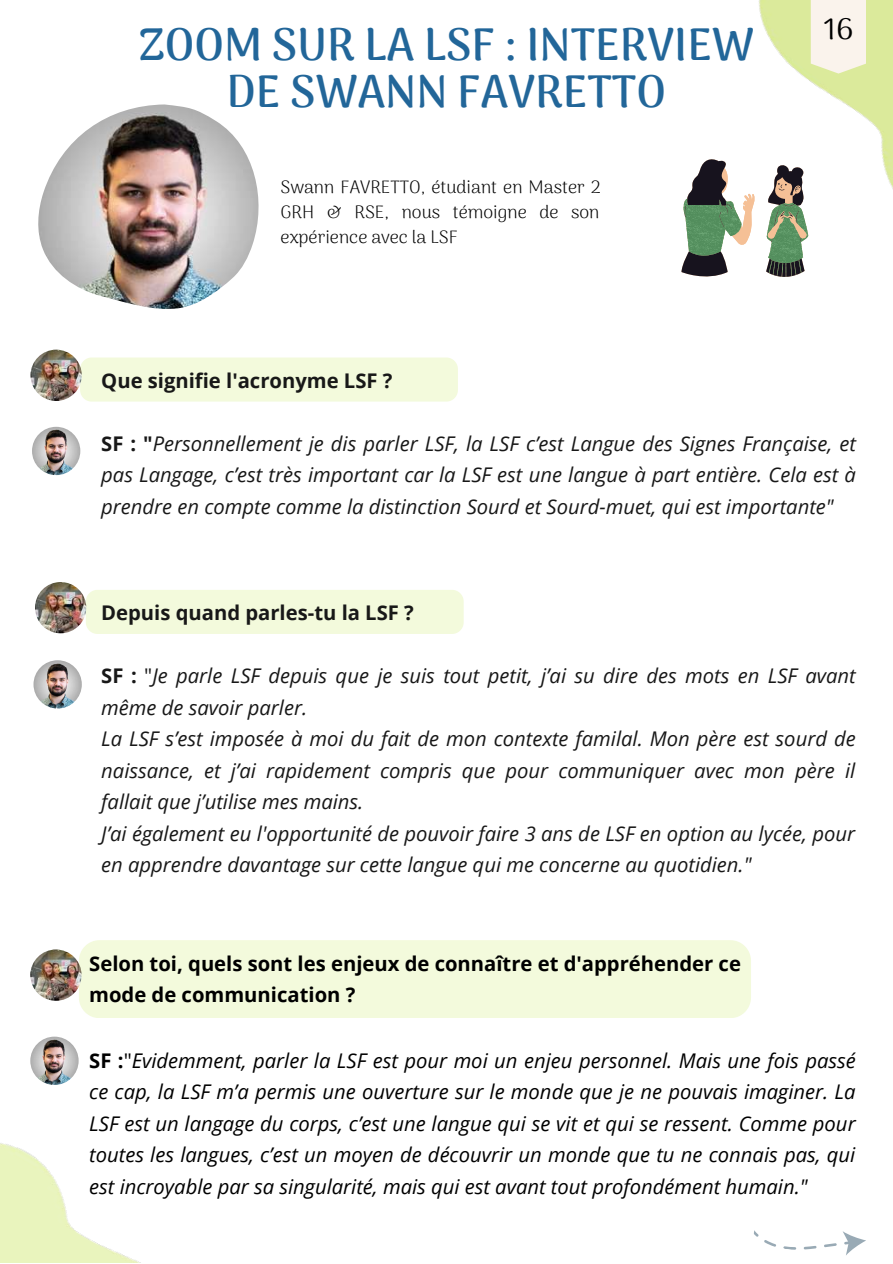
<style>
.page{position:relative;width:893px;height:1264px;background:#fff}
.page>*{position:absolute;margin:0;border:0;box-sizing:border-box;transform-origin:0 0}
.t1{font:700 45px/47.2px "Arima Madurai";color:#269;text-align:center}
.t2{font:30px "Arima Madurai";color:#000}
.t3{font:italic 20.25px/31.5px "Open Sans";color:#181818}
.t4{font:italic 20.25px/31.5px "Open Sans";color:#000;text-align:justify}
.t5{font:700 20.25px/31.5px "Open Sans";color:#000}
.t6{font:700 20.25px "Open Sans";color:#181818}
.t7{font:300 18px/24.8px "Arima Madurai";color:#000;text-align:justify}
.s1{font-weight:700;font-style:normal}
.s2{font-style:normal}
</style>
<div class="page">
<img style="left:758px;top:0;width:134px;height:236px">
<svg style="left:810px;top:0;width:56px;height:73px;background:#f7f2e6"></svg>
<img style="left:0;top:1143px;width:139px;height:119px">
<svg style="left:754px;top:1230px;width:112px;height:25px"></svg>
<img style="left:38px;top:104px;width:221px;height:205px">
<img style="left:32px;top:427px;width:48px;height:48px;border-radius:50%">
<div style="left:80px;top:357px;width:378px;height:44px;background:#f3fadc"></div>
<img style="left:31px;top:350px;width:51px;height:51px;border-radius:50%">
<img style="left:33px;top:660px;width:49px;height:48px;border-radius:50%">
<div style="left:86px;top:590px;width:377px;height:43px;background:#f3fadc"></div>
<img style="left:35px;top:582px;width:51px;height:51px;border-radius:50%">
<div style="left:79px;top:940px;width:672px;height:77px;background:#f3fadc"></div>
<img style="left:30px;top:949px;width:52px;height:51px;border-radius:50%">
<img style="left:30px;top:1036px;width:49px;height:48px;border-radius:50%">
<svg style="left:681px;top:157px;width:127px;height:120px"></svg>
<h1 class="t1" style="left:138px;top:21px;width:617px">ZOOM SUR LA LSF : INTERVIEW<br>DE SWANN FAVRETTO</h1>
<p class="t7" style="left:280px;top:175px;width:321px">Swann FAVRETTO, étudiant en Master 2<br>GRH &amp; RSE, nous témoigne de son expérience avec la LSF</p>
<p class="t6" style="left:101px;top:366px;width:293px">Que signifie l'acronyme LSF ?</p>
<h2 class="t2" style="left:823px;top:11px;width:32px">16</h2>
<p class="t3" style="left:101px;top:427px;width:756px;text-align:justify"><span class="s1">SF : "</span>Personnellement je dis parler LSF, la LSF c’est Langue des Signes Française, et pas Langage, c’est très important car la LSF est une langue à part entière. Cela est à prendre en compte comme la distinction Sourd et Sourd-muet, qui est importante"</p>
<p class="t6" style="left:101px;top:598px;width:314px">Depuis quand parles-tu la LSF ?</p>
<p class="t3" style="left:101px;top:659px;width:756px"><span class="s1">SF :</span> <span class="s2">"</span>Je parle LSF depuis que je suis tout petit, j’ai su dire des mots en LSF avant même de savoir parler.<br>La LSF s’est imposée à moi du fait de mon contexte familal. Mon père est sourd de naissance, et j’ai rapidement compris que pour communiquer avec mon père il fallait que j’utilise mes mains.<br>J’ai également eu l'opportunité de pouvoir faire 3 ans de LSF en option au lycée, pour en apprendre davantage sur cette langue qui me concerne au quotidien."</p>
<p class="t5" style="left:89px;top:947px;width:653px">Selon toi, quels sont les enjeux de connaître et d'appréhender ce mode de communication ?</p>
<p class="t4" style="left:89px;top:1044px;width:768px"><span class="s1">SF :</span><span class="s2">"</span>Evidemment, parler la LSF est pour moi un enjeu personnel. Mais une fois passé ce cap, la LSF m’a permis une ouverture sur le monde que je ne pouvais imaginer. La LSF est un langage du corps, c’est une langue qui se vit et qui se ressent. Comme pour toutes les langues, c’est un moyen de découvrir un monde que tu ne connais pas, qui est incroyable par sa singularité, mais qui est avant tout profondément humain."</p>
</div>
